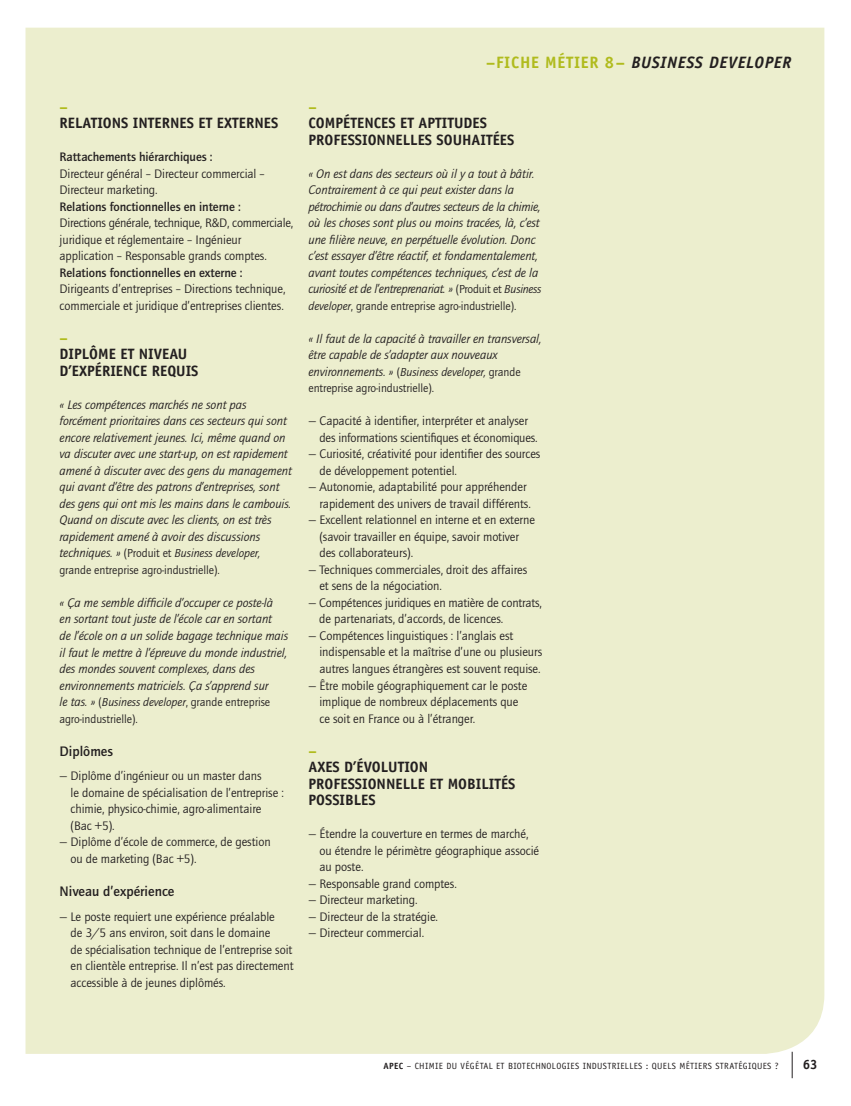
<style>
.page{position:relative;width:851px;height:1106px;background:#fff}
.page>*{position:absolute;margin:0;border:0;box-sizing:border-box;transform-origin:0 0}
.t1{font:italic 700 16.5px "Officina Sans";letter-spacing:.04em;color:#231f20}
.t2{font:700 15px/16.5px "Officina Sans";color:#231f20}
.t3{font:700 15px "Officina Sans";color:#b0bb1d}
.t4{font:700 14.25px "Quay Itc T";color:#231f20}
.t5{font:700 13.5px "Officina Sans";color:#231f20}
.t6{font:12.75px/16.5px "Quay Itc T";letter-spacing:-.005em;color:#231f20}
.t7{font:italic 12.75px/16.5px "Quay Itc T";letter-spacing:-.005em;color:#231f20}
.t8{font:700 12.75px "Quay Itc T";letter-spacing:-.005em;color:#231f20}
.t9{font:12px/16.5px "Quay Itc T";letter-spacing:-.005em;color:#231f20}
.t10{font:9px "Officina Sans";letter-spacing:.04em;color:#231f20}
.s1{font-style:normal;color:#b0bb1d}
.s2{font-style:italic;font-size:12.75px}
.s3{font-style:italic}
.s4{font-style:normal;font-size:12px}
.s5{font-size:12px}
.s6{font-weight:700}
</style>
<div class="page">
<svg style="left:791px;top:1053px;width:1px;height:25px"></svg>
<div style="left:26px;top:28px;width:798px;height:1025px;background:#eceece"></div>
<p class="t1" style="left:486px;top:53px;width:307px"><span class="s1">–FICHE MÉTIER 8–</span> BUSINESS DEVELOPER</p>
<p class="t3" style="left:60px;top:97px;width:10px">–</p>
<p class="t2" style="left:60px;top:115px;width:220px">RELATIONS INTERNES ET EXTERNES</p>
<p class="t8" style="left:60px;top:150px;width:154px">Rattachements hiérarchiques :</p>
<p class="t6" style="left:60px;top:165px;width:207px">Directeur général – Directeur commercial –<br>Directeur marketing.</p>
<p class="t8" style="left:60px;top:199px;width:183px">Relations fonctionnelles en interne :</p>
<p class="t6" style="left:60px;top:215px;width:235px">Directions générale, technique, R&amp;D, commerciale, juridique et réglementaire – Ingénieur application – Responsable grands comptes.</p>
<p class="t8" style="left:60px;top:265px;width:184px">Relations fonctionnelles en externe :</p>
<p class="t6" style="left:60px;top:281px;width:227px">Dirigeants d’entreprises – Directions technique, commerciale et juridique d’entreprises clientes.</p>
<p class="t3" style="left:60px;top:328px;width:10px">–</p>
<p class="t2" style="left:60px;top:346px;width:140px">DIPLÔME ET NIVEAU<br>D’EXPÉRIENCE REQUIS</p>
<p class="t7" style="left:60px;top:396px;width:234px">« Les compétences marchés ne sont pas forcément prioritaires dans ces secteurs qui sont encore relativement jeunes. Ici, même quand on va discuter avec une start-up, on est rapidement amené à discuter avec des gens du management qui avant d’être des patrons d’entreprises, sont des gens qui ont mis les mains dans le cambouis.<br>Quand on discute avec les clients, on est très rapidement amené à avoir des discussions</p>
<p class="t9" style="left:60px;top:545px;width:202px"><span class="s2">techniques. »</span> (Produit et <span class="s3">Business developer, </span>grande entreprise agro-industrielle).</p>
<p class="t7" style="left:60px;top:594px;width:230px">« Ça me semble difficile d’occuper ce poste-là<br>en sortant tout juste de l’école car en sortant<br>de l’école on a un solide bagage technique mais il faut le mettre à l’épreuve du monde industriel, des mondes souvent complexes, dans des environnements matriciels. Ça s’apprend sur</p>
<p class="t9" style="left:60px;top:693px;width:212px"><span class="s2">le tas. »</span> (<span class="s3">Business developer</span>, grande entreprise agro-industrielle).</p>
<p class="t4" style="left:60px;top:742px;width:55px">Diplômes</p>
<p class="t6" style="left:70px;top:767px;width:215px;text-indent:-11px">— Diplôme d’ingénieur ou un master dans<br>le domaine de spécialisation de l’entreprise : chimie, physico-chimie, agro-alimentaire (Bac +5).</p>
<p class="t6" style="left:70px;top:833px;width:202px;text-indent:-11px">— Diplôme d’école de commerce, de gestion ou de marketing (Bac +5).</p>
<p class="t4" style="left:60px;top:882px;width:116px">Niveau d’expérience</p>
<p class="t6" style="left:70px;top:908px;width:224px;text-indent:-11px">— Le poste requiert une expérience préalable<br>de 3/5 ans environ, soit dans le domaine<br>de spécialisation technique de l’entreprise soit en clientèle entreprise. Il n’est pas directement accessible à de jeunes diplômés.</p>
<p class="t3" style="left:308px;top:97px;width:10px">–</p>
<p class="t2" style="left:308px;top:115px;width:207px">COMPÉTENCES ET APTITUDES<br>PROFESSIONNELLES SOUHAITÉES</p>
<p class="t7" style="left:308px;top:165px;width:234px">« On est dans des secteurs où il y a tout à bâtir.<br>Contrairement à ce qui peut exister dans la pétrochimie ou dans d’autres secteurs de la chimie, où les choses sont plus ou moins tracées, là, c’est une filière neuve, en perpétuelle évolution. Donc c’est essayer d’être réactif, et fondamentalement, avant toutes compétences techniques, c’est de la curiosité et de l’entreprenariat. » <span class="s4">(Produit et</span> <span class="s5">Business</span></p>
<p class="t9" style="left:308px;top:297px;width:209px"><span class="s3">developer</span>, grande entreprise agro-industrielle).</p>
<p class="t7" style="left:308px;top:330px;width:234px">« Il faut de la capacité à travailler en transversal, être capable de s’adapter aux nouveaux</p>
<p class="t9" style="left:308px;top:363px;width:214px"><span class="s2">environnements. »</span> (<span class="s3">Business developer,</span> grande entreprise agro-industrielle).</p>
<p class="t6" style="left:319px;top:413px;width:220px;text-indent:-11px">— Capacité à identifier, interpréter et analyser des informations scientifiques et économiques.</p>
<p class="t6" style="left:319px;top:446px;width:222px;text-indent:-11px">— Curiosité, créativité pour identifier des sources de développement potentiel.</p>
<p class="t6" style="left:319px;top:479px;width:213px;text-indent:-11px">— Autonomie, adaptabilité pour appréhender rapidement des univers de travail différents.</p>
<p class="t6" style="left:319px;top:512px;width:217px;text-indent:-11px">— Excellent relationnel en interne et en externe (savoir travailler en équipe, savoir motiver des collaborateurs).</p>
<p class="t6" style="left:319px;top:561px;width:209px;text-indent:-11px">— Techniques commerciales, droit des affaires et sens de la négociation.</p>
<p class="t6" style="left:319px;top:594px;width:224px;text-indent:-11px">— Compétences juridiques en matière de contrats, de partenariats, d’accords, de licences.</p>
<p class="t6" style="left:319px;top:627px;width:224px;text-indent:-11px">— Compétences linguistiques : l’anglais est indispensable et la maîtrise d’une ou plusieurs autres langues étrangères est souvent requise.</p>
<p class="t6" style="left:319px;top:677px;width:209px;text-indent:-11px">— Être mobile géographiquement car le poste implique de nombreux déplacements que ce soit en France ou à l’étranger.</p>
<p class="t3" style="left:308px;top:741px;width:10px">–</p>
<p class="t2" style="left:308px;top:758px;width:208px">AXES D’ÉVOLUTION<br>PROFESSIONNELLE ET MOBILITÉS<br>POSSIBLES</p>
<p class="t6" style="left:319px;top:825px;width:221px;text-indent:-11px">— Étendre la couverture en termes de marché, ou étendre le périmètre géographique associé au poste.</p>
<p class="t6" style="left:308px;top:875px;width:150px">— Responsable grand comptes.</p>
<p class="t6" style="left:308px;top:891px;width:110px">— Directeur marketing.</p>
<p class="t6" style="left:308px;top:908px;width:131px">— Directeur de la stratégie.</p>
<p class="t6" style="left:308px;top:924px;width:117px">— Directeur commercial.</p>
<p class="t10" style="left:383px;top:1060px;width:396px"><span class="s6">APEC</span> – CHIMIE DU VÉGÉTAL ET BIOTECHNOLOGIES INDUSTRIELLES : QUELS MÉTIERS STRATÉGIQUES ?</p>
<p class="t5" style="left:802px;top:1055px;width:17px">63</p>
</div>
